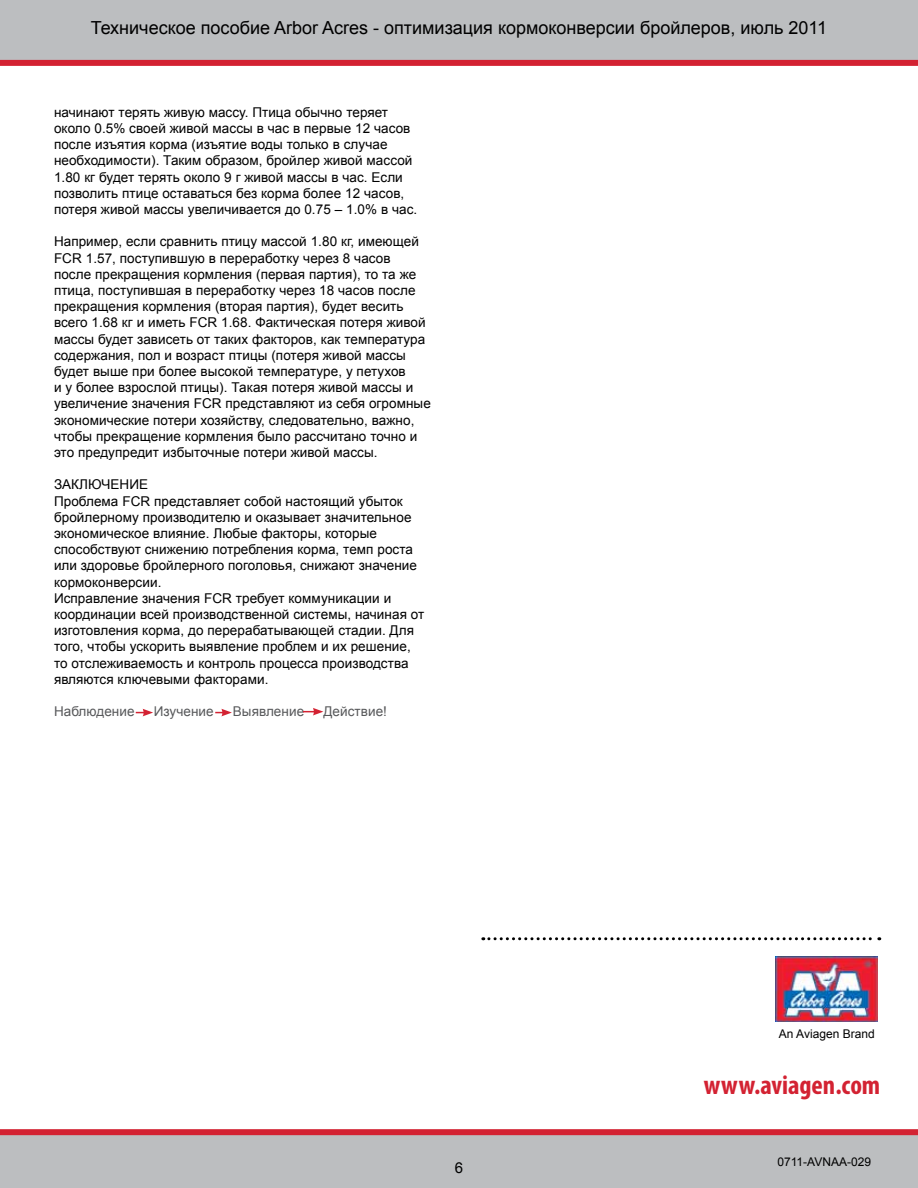
<style>
.page{position:relative;width:918px;height:1188px;background:#fff}
.page>*{position:absolute;margin:0;border:0;box-sizing:border-box;transform-origin:0 0}
.t1{font:700 condensed 27px "Myriad Pro";color:#d32232}
.t2{font:18px "Arial";color:#000}
.t3{font:15px "Arial";color:#000}
.t4{font:13.5px/16.2px "Arial";letter-spacing:.005em;color:#000}
.t5{font:13.5px "Arial";letter-spacing:.005em;color:#58595b}
.t6{font:12px "Arial";color:#000}
</style>
<div class="page">
<svg style="left:0;top:1129px;width:918px;height:59px;background:#beaeb1"></svg>
<svg style="left:0;top:0;width:918px;height:66px;background:#beafb3"></svg>
<svg style="left:483px;top:937px;width:397px;height:3px"></svg>
<img style="left:776px;top:956px;width:102px;height:65px">
<svg style="left:215px;top:709px;width:17px;height:7px"></svg>
<svg style="left:303px;top:708px;width:20px;height:8px"></svg>
<svg style="left:136px;top:709px;width:17px;height:7px"></svg>
<h2 class="t2" style="left:91px;top:16px;width:738px">Техническое пособие Arbor Acres - оптимизация кормоконверсии бройлеров, июль 2011</h2>
<p class="t4" style="left:54px;top:104px;width:365px">начинают терять живую массу. Птица обычно теряет около 0.5% своей живой массы в час в первые 12 часов после изъятия корма (изъятие воды только в случае необходимости). Таким образом, бройлер живой массой 1.80 кг будет терять около 9 г живой массы в час. Если позволить птице оставаться без корма более 12 часов, потеря живой массы увеличивается до 0.75 – 1.0% в час.</p>
<p class="t4" style="left:54px;top:234px;width:378px">Например, если сравнить птицу массой 1.80 кг, имеющей FCR 1.57, поступившую в переработку через 8 часов после прекращения кормления (первая партия), то та же птица, поступившая в переработку через 18 часов после прекращения кормления (вторая партия), будет весить всего 1.68 кг и иметь FCR 1.68. Фактическая потеря живой массы будет зависеть от таких факторов, как температура содержания, пол и возраст птицы (потеря живой массы будет выше при более высокой температуре, у петухов<br>и у более взрослой птицы). Такая потеря живой массы и увеличение значения FCR представляют из себя огромные экономические потери хозяйству, следовательно, важно, чтобы прекращение кормления было рассчитано точно и это предупредит избыточные потери живой массы.</p>
<p class="t4" style="left:54px;top:477px;width:372px">ЗАКЛЮЧЕНИЕ<br>Проблема FCR представляет собой настоящий убыток бройлерному производителю и оказывает значительное экономическое влияние. Любые факторы, которые способствуют снижению потребления корма, темп роста или здоровье бройлерного поголовья, снижают значение кормоконверсии.<br>Исправление значения FCR требует коммуникации и координации всей производственной системы, начиная от изготовления корма, до перерабатывающей стадии. Для того, чтобы ускорить выявление проблем и их решение, то отслеживаемость и контроль процесса производства являются ключевыми факторами.</p>
<p class="t5" style="left:54px;top:703px;width:82px">Наблюдение</p>
<p class="t5" style="left:154px;top:703px;width:62px">Изучение</p>
<p class="t5" style="left:233px;top:703px;width:73px">Выявление</p>
<p class="t5" style="left:323px;top:703px;width:65px">Действие!</p>
<p class="t3" style="left:455px;top:1157px;width:10px">6</p>
<p class="t6" style="left:779px;top:1025px;width:97px">An Aviagen Brand</p>
<h1 class="t1" style="left:704px;top:1068px;width:178px">www.aviagen.com</h1>
<p class="t6" style="left:777px;top:1154px;width:95px">0711-AVNAA-029</p>
</div>
